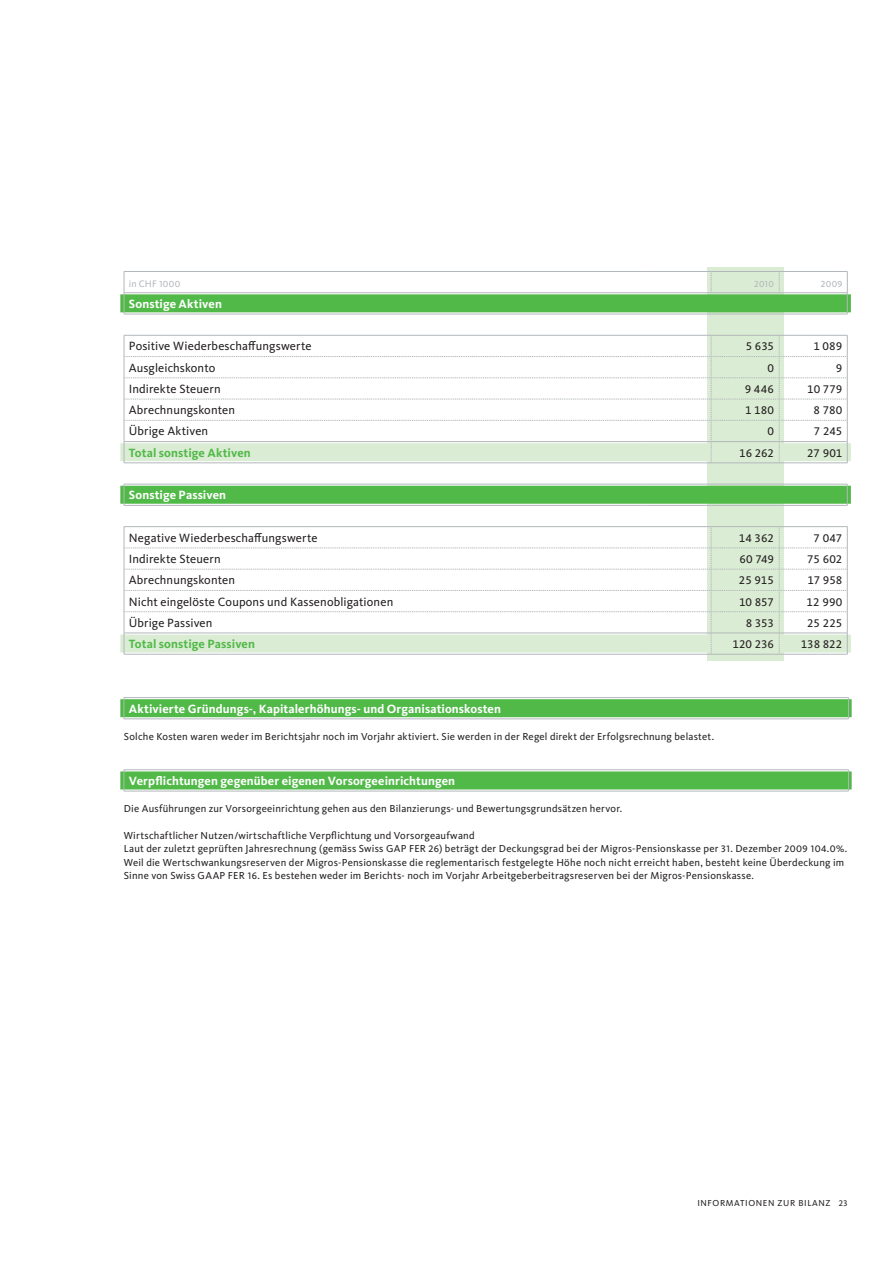
<style>
.page{position:relative;width:893px;height:1263px;background:#fff}
.page>*{position:absolute;margin:0;border:0;box-sizing:border-box;transform-origin:0 0}
.t1{font:12.3px "Migrosbank Kievit";letter-spacing:.01em;color:#231f20}
.t2{font:700 12.3px "Migrosbank Kievit";letter-spacing:.01em;color:#fff}
.t3{font:700 12.3px "Migrosbank Kievit";letter-spacing:.005em;color:#51b948}
.t4{font:10.5px/13.5px "Migrosbank Kievit";letter-spacing:.02em;color:#231f20}
.t5{font:9.75px "Migrosbank Kievit";letter-spacing:.02em;color:#b2b7bb}
.t6{font:9px "Migrosbank Kievit";color:#231f20}
</style>
<div class="page">
<div style="left:707px;top:267px;width:77px;height:394px;background:#dbecd4"></div>
<div style="left:120px;top:294px;width:731px;height:18px;background:#51b948"></div>
<div style="left:776px;top:443px;width:75px;height:18px;background:#dbecd4"></div>
<div style="left:120px;top:486px;width:731px;height:18px;background:#51b948"></div>
<div style="left:776px;top:634px;width:75px;height:18px;background:#dbecd4"></div>
<div style="left:120px;top:699px;width:732px;height:18px;background:#51b948"></div>
<div style="left:120px;top:771px;width:732px;height:18px;background:#51b948"></div>
<hr style="left:124px;top:271px;width:519px;height:1px;background:#b2b7bb">
<hr style="left:643px;top:271px;width:68px;height:1px;background:#b2b7bb">
<hr style="left:711px;top:271px;width:68px;height:1px;background:#b2b7bb">
<hr style="left:779px;top:271px;width:68px;height:1px;background:#b2b7bb">
<hr style="left:124px;top:292px;width:519px;height:1px;background:#b2b7bb">
<svg style="left:124px;top:272px;width:1px;height:42px"></svg>
<hr style="left:643px;top:292px;width:68px;height:1px;background:#b2b7bb">
<hr style="left:711px;top:292px;width:68px;height:1px;background:#b2b7bb">
<hr style="left:779px;top:292px;width:68px;height:1px;background:#b2b7bb">
<svg style="left:847px;top:272px;width:1px;height:42px"></svg>
<hr style="left:124px;top:314px;width:519px;height:1px;background:#b2b7bb">
<hr style="left:643px;top:314px;width:68px;height:1px;background:#b2b7bb">
<hr style="left:711px;top:314px;width:68px;height:1px;background:#b2b7bb">
<hr style="left:779px;top:314px;width:68px;height:1px;background:#b2b7bb">
<hr style="left:124px;top:463px;width:519px;height:1px;background:#b2b7bb">
<hr style="left:643px;top:463px;width:68px;height:1px;background:#b2b7bb">
<hr style="left:711px;top:463px;width:68px;height:1px;background:#b2b7bb">
<hr style="left:779px;top:463px;width:68px;height:1px;background:#b2b7bb">
<hr style="left:124px;top:484px;width:519px;height:1px;background:#b2b7bb">
<svg style="left:124px;top:484px;width:1px;height:21px"></svg>
<hr style="left:643px;top:484px;width:68px;height:1px;background:#b2b7bb">
<hr style="left:711px;top:484px;width:68px;height:1px;background:#b2b7bb">
<hr style="left:779px;top:484px;width:68px;height:1px;background:#b2b7bb">
<svg style="left:847px;top:484px;width:1px;height:21px"></svg>
<hr style="left:124px;top:505px;width:519px;height:1px;background:#b2b7bb">
<hr style="left:643px;top:505px;width:68px;height:1px;background:#b2b7bb">
<hr style="left:711px;top:505px;width:68px;height:1px;background:#b2b7bb">
<hr style="left:779px;top:505px;width:68px;height:1px;background:#b2b7bb">
<hr style="left:124px;top:526px;width:519px;height:1px;background:#b2b7bb">
<hr style="left:643px;top:526px;width:68px;height:1px;background:#b2b7bb">
<hr style="left:711px;top:526px;width:68px;height:1px;background:#b2b7bb">
<hr style="left:779px;top:526px;width:68px;height:1px;background:#b2b7bb">
<hr style="left:124px;top:654px;width:519px;height:1px;background:#b2b7bb">
<hr style="left:643px;top:654px;width:68px;height:1px;background:#b2b7bb">
<hr style="left:711px;top:654px;width:68px;height:1px;background:#b2b7bb">
<hr style="left:779px;top:654px;width:68px;height:1px;background:#b2b7bb">
<svg style="left:711px;top:273px;width:1px;height:18px"></svg>
<svg style="left:779px;top:273px;width:1px;height:18px"></svg>
<svg style="left:124px;top:335px;width:724px;height:128px"></svg>
<svg style="left:124px;top:527px;width:724px;height:127px"></svg>
<hr style="left:124px;top:697px;width:725px;height:1px;background:#b2b7bb">
<svg style="left:124px;top:698px;width:1px;height:21px"></svg>
<svg style="left:848px;top:698px;width:1px;height:21px"></svg>
<hr style="left:124px;top:719px;width:725px;height:1px;background:#b2b7bb">
<hr style="left:124px;top:769px;width:725px;height:1px;background:#b2b7bb">
<svg style="left:124px;top:770px;width:1px;height:21px"></svg>
<svg style="left:848px;top:770px;width:1px;height:21px"></svg>
<hr style="left:124px;top:791px;width:725px;height:1px;background:#b2b7bb">
<p class="t5" style="left:129px;top:279px;width:53px">in CHF 1000</p>
<p class="t5" style="left:754px;top:279px;width:21px">2010</p>
<p class="t5" style="left:821px;top:279px;width:23px">2009</p>
<p class="t2" style="left:129px;top:297px;width:95px">Sonstige Aktiven</p>
<p class="t1" style="left:129px;top:339px;width:184px">Positive Wiederbeschaffungswerte</p>
<p class="t1" style="left:746px;top:339px;width:30px">5 635</p>
<p class="t1" style="left:813px;top:339px;width:30px">1 089</p>
<p class="t1" style="left:129px;top:361px;width:88px">Ausgleichskonto</p>
<p class="t1" style="left:767px;top:361px;width:8px">0</p>
<p class="t1" style="left:836px;top:361px;width:8px">9</p>
<p class="t1" style="left:129px;top:382px;width:93px">Indirekte Steuern</p>
<p class="t1" style="left:745px;top:382px;width:31px">9 446</p>
<p class="t1" style="left:807px;top:382px;width:37px">10 779</p>
<p class="t1" style="left:129px;top:403px;width:108px">Abrechnungskonten</p>
<p class="t1" style="left:745px;top:403px;width:31px">1 180</p>
<p class="t1" style="left:814px;top:403px;width:30px">8 780</p>
<p class="t1" style="left:129px;top:424px;width:81px">Übrige Aktiven</p>
<p class="t1" style="left:767px;top:424px;width:8px">0</p>
<p class="t1" style="left:814px;top:424px;width:30px">7 245</p>
<p class="t3" style="left:129px;top:445px;width:123px">Total sonstige Aktiven</p>
<p class="t1" style="left:739px;top:446px;width:36px">16 262</p>
<p class="t1" style="left:807px;top:446px;width:37px">27 901</p>
<p class="t2" style="left:129px;top:488px;width:99px">Sonstige Passiven</p>
<p class="t1" style="left:129px;top:531px;width:190px">Negative Wiederbeschaffungswerte</p>
<p class="t1" style="left:739px;top:531px;width:37px">14 362</p>
<p class="t1" style="left:813px;top:531px;width:30px">7 047</p>
<p class="t1" style="left:129px;top:552px;width:93px">Indirekte Steuern</p>
<p class="t1" style="left:739px;top:552px;width:36px">60 749</p>
<p class="t1" style="left:807px;top:552px;width:37px">75 602</p>
<p class="t1" style="left:129px;top:573px;width:108px">Abrechnungskonten</p>
<p class="t1" style="left:739px;top:573px;width:37px">25 915</p>
<p class="t1" style="left:807px;top:573px;width:37px">17 958</p>
<p class="t1" style="left:129px;top:594px;width:266px">Nicht eingelöste Coupons und Kassenobligationen</p>
<p class="t1" style="left:739px;top:594px;width:37px">10 857</p>
<p class="t1" style="left:806px;top:594px;width:37px">12 990</p>
<p class="t1" style="left:129px;top:616px;width:85px">Übrige Passiven</p>
<p class="t1" style="left:746px;top:616px;width:30px">8 353</p>
<p class="t1" style="left:807px;top:616px;width:37px">25 225</p>
<p class="t3" style="left:129px;top:637px;width:128px">Total sonstige Passiven</p>
<p class="t1" style="left:732px;top:637px;width:43px">120 236</p>
<p class="t1" style="left:801px;top:637px;width:43px">138 822</p>
<p class="t2" style="left:129px;top:701px;width:374px">Aktivierte Gründungs-, Kapitalerhöhungs- und Organisationskosten</p>
<p class="t4" style="left:124px;top:729px;width:592px">Solche Kosten waren weder im Berichtsjahr noch im Vorjahr aktiviert. Sie werden in der Regel direkt der Erfolgsrechnung belastet.</p>
<p class="t2" style="left:129px;top:774px;width:328px">Verpflichtungen gegenüber eigenen Vorsorgeeinrichtungen</p>
<p class="t4" style="left:124px;top:802px;width:500px">Die Ausführungen zur Vorsorgeeinrichtung gehen aus den Bilanzierungs- und Bewertungsgrundsätzen hervor.</p>
<p class="t4" style="left:124px;top:829px;width:725px">Wirtschaftlicher Nutzen/wirtschaftliche Verpflichtung und Vorsorgeaufwand<br>Laut der zuletzt geprüften Jahresrechnung (gemäss Swiss GAP FER 26) beträgt der Deckungsgrad bei der Migros-Pensionskasse per 31. Dezember 2009 104.0%.<br>Weil die Wertschwankungsreserven der Migros-Pensionskasse die reglementarisch festgelegte Höhe noch nicht erreicht haben, besteht keine Überdeckung im Sinne von Swiss GAAP FER 16. Es bestehen weder im Berichts- noch im Vorjahr Arbeitgeberbeitragsreserven bei der Migros-Pensionskasse.</p>
<p class="t6" style="left:697px;top:1198px;width:5px">Informationen</p>
<p class="t6" style="left:778px;top:1198px;width:3px">zur</p>
<p class="t6" style="left:798px;top:1198px;width:7px">Bilanz</p>
<p class="t6" style="left:839px;top:1198px;width:10px">23</p>
</div>
